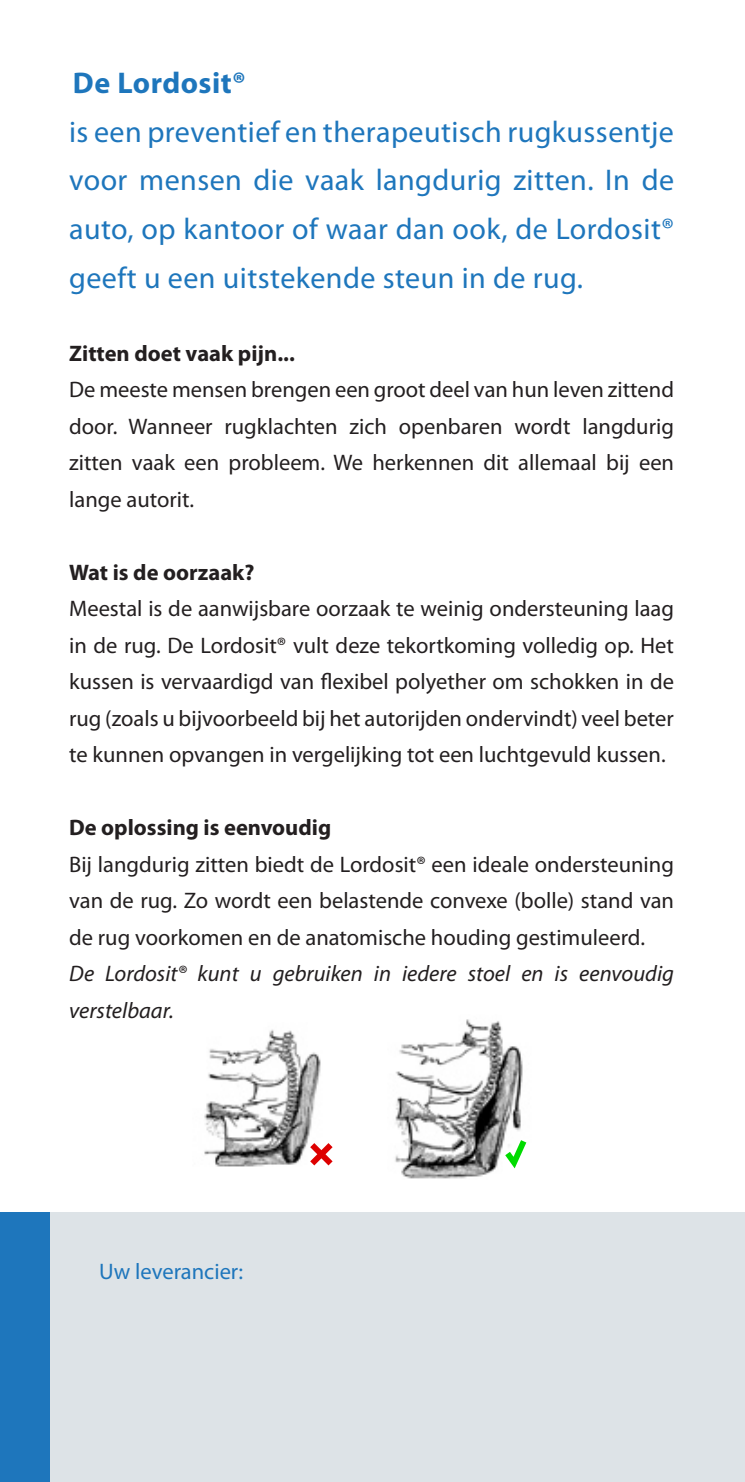
<style>
.page{position:relative;width:745px;height:1482px;background:#fff}
.page>*{position:absolute;margin:0;border:0;box-sizing:border-box;transform-origin:0 0}
.Normaal__web{font:30px/48.5px "Myriad Pro";letter-spacing:.015em;color:#1e76bc;text-align:justify}
.Normaal__web-2{font:700 30px "Myriad Pro";letter-spacing:.015em;color:#1e76bc}
.Normaal__web-3{font:22.5px/36.5px "Myriad Pro";color:#231f20;text-align:justify}
.Normaal__web-4{font:italic 22.5px/36.5px "Myriad Pro";color:#231f20}
.Normaal__web-5{font:700 22.5px "Myriad Pro";color:#231f20}
.t1{font:22.5px "Myriad Pro";color:#1e76bc}
</style>
<div class="page">
<div style="left:0;top:1212px;width:744px;height:269px;background:#dde3e7"></div>
<div style="left:0;top:1212px;width:50px;height:269px;background:#1e76bc"></div>
<img style="left:395px;top:1019px;width:128px;height:160px">
<img style="left:204px;top:1029px;width:117px;height:138px">
<svg style="left:304px;top:1136px;width:29px;height:31px"></svg>
<svg style="left:499px;top:1133px;width:28px;height:40px"></svg>
<p class="Normaal__web-2" style="left:73px;top:64px;width:174px">De Lordosit®</p>
<p class="Normaal__web" style="left:69px;top:107px;width:606px">is een preventief en therapeutisch rugkussentje voor mensen die vaak langdurig zitten. In de auto, op kantoor of waar dan ook, de Lordosit® geeft u een uitstekende steun in de rug.</p>
<p class="Normaal__web-5" style="left:69px;top:338px;width:227px">Zitten doet vaak pijn...</p>
<p class="Normaal__web-3" style="left:69px;top:371px;width:606px">De meeste mensen brengen een groot deel van hun leven zittend door. Wanneer rugklachten zich openbaren wordt langdurig zitten vaak een probleem. We herkennen dit allemaal bij een lange autorit.</p>
<p class="Normaal__web-5" style="left:69px;top:557px;width:187px">Wat is de oorzaak?</p>
<p class="Normaal__web-3" style="left:69px;top:590px;width:606px">Meestal is de aanwijsbare oorzaak te weinig ondersteuning laag in de rug. De Lordosit® vult deze tekortkoming volledig op. Het kussen is vervaardigd van flexibel polyether om schokken in de rug (zoals u bijvoorbeeld bij het autorijden ondervindt) veel beter te kunnen opvangen in vergelijking tot een luchtgevuld kussen.</p>
<p class="Normaal__web-5" style="left:69px;top:813px;width:263px">De oplossing is eenvoudig</p>
<p class="Normaal__web-3" style="left:69px;top:845px;width:606px">Bij langdurig zitten biedt de Lordosit® een ideale ondersteuning van de rug. Zo wordt een belastende convexe (bolle) stand van de rug voorkomen en de anatomische houding gestimuleerd.</p>
<p class="Normaal__web-4" style="left:69px;top:955px;width:606px">De Lordosit® kunt u gebruiken in iedere stoel en is eenvoudig verstelbaar.</p>
<p class="t1" style="left:99px;top:1257px;width:145px">Uw leverancier:</p>
</div>
